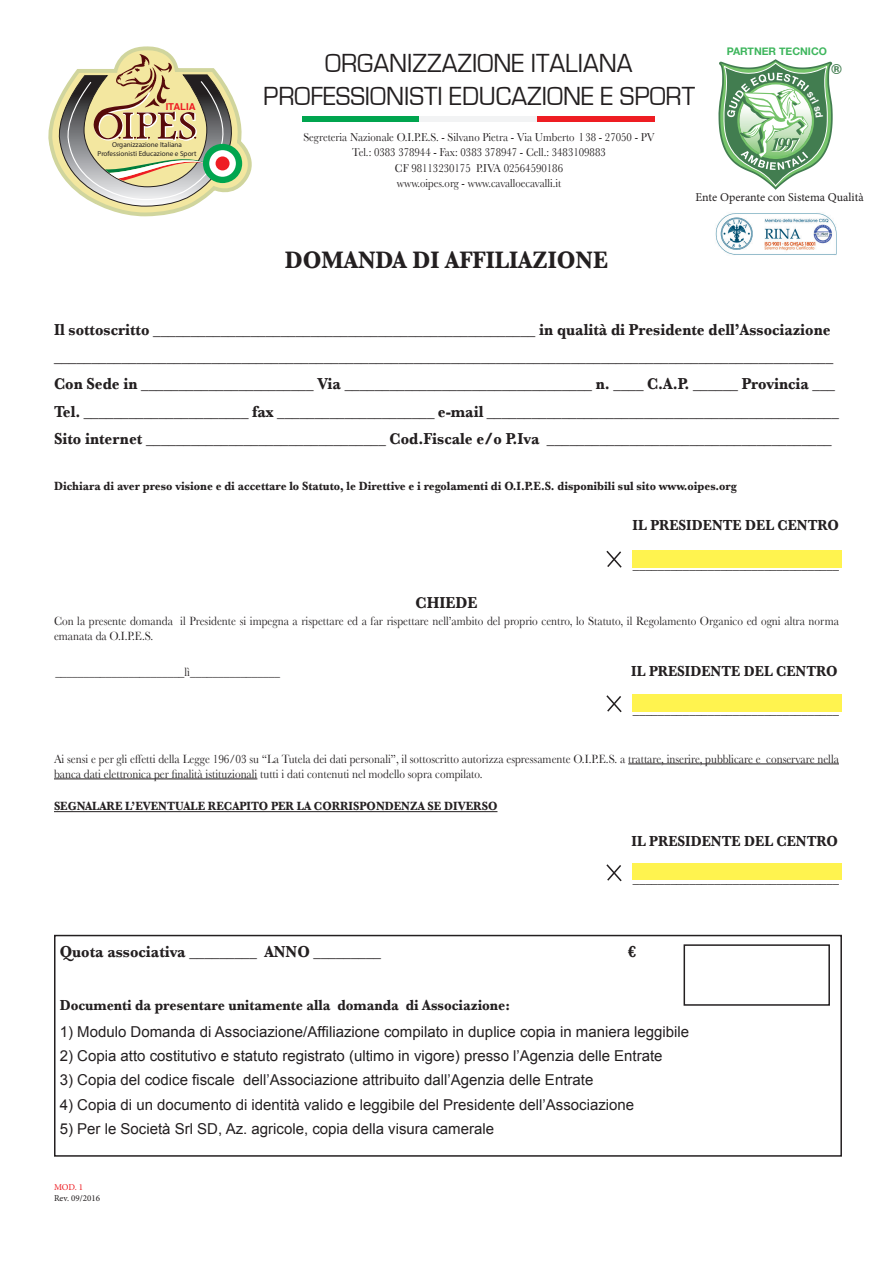
<style>
.page{position:relative;width:893px;height:1263px;background:#fff}
.page>*{position:absolute;margin:0;border:0;box-sizing:border-box;transform-origin:0 0}
.t1{font:27px/32.4px "Eurostile";color:#231f20;text-align:center;scale:.96 1}
.t2{font:700 24.9px "Baskerville";color:#231f20;scale:.9 1}
.t3{font:700 16.65px/27.3px "Baskerville";color:#231f20;scale:.9 1}
.t4{font:700 15.3px "Baskerville";color:#231f20;scale:.9 1}
.t5{font:15px "Arial";color:#231f20}
.t6{font:13.8px "Baskerville";color:#231f20;scale:.9 1}
.t7{font:700 13.8px "Helvetica";color:#427d50}
.t8{font:12.45px/15px "Baskerville";color:#231f20;scale:.9 1}
.t9{font:700 12.45px "Baskerville";color:#231f20;scale:.9 1}
.t10{font:12px/15.5px "Baskerville";color:#231f20;text-align:center;scale:.9 1}
.t11{font:12px "Minion Pro";color:#231f20}
.t12{font:700 10.5px "Helvetica Neue";color:#3eb65d}
.t13{font:700 9.6px "Helvetica";color:#ee1d23}
.t14{font:9px "Minion Pro";color:#231f20}
.t15{font:9px "Minion Pro";color:#ee1d23}
.t16{font:7.2px/8.7px "Myriad Pro";color:#231f20;text-align:center}
</style>
<div class="page">
<hr style="left:628px;top:764px;width:211px;height:1px;background:#231f20">
<hr style="left:54px;top:778px;width:203px;height:1px;background:#231f20">
<hr style="left:54px;top:811px;width:443px;height:1px;background:#231f20">
<svg style="left:606px;top:550px;width:16px;height:18px"></svg>
<svg style="left:606px;top:695px;width:16px;height:18px"></svg>
<svg style="left:606px;top:864px;width:16px;height:18px"></svg>
<div style="left:54px;top:935px;width:788px;height:222px;border:2px solid #231f20"></div>
<div style="left:302px;top:117px;width:118px;height:5px;background:#00a54f"></div>
<div style="left:420px;top:117px;width:117px;height:5px;background:#f2f3f4"></div>
<div style="left:537px;top:117px;width:118px;height:5px;background:#ee1d23"></div>
<div style="left:632px;top:695px;width:210px;height:17px;background:#fff34f"></div>
<div style="left:632px;top:551px;width:210px;height:17px;background:#fff34f"></div>
<div style="left:632px;top:864px;width:210px;height:16px;background:#fff34f"></div>
<div style="left:684px;top:944px;width:146px;height:62px;border:2px solid #231f20"></div>
<svg style="left:48px;top:46px;width:204px;height:171px"></svg>
<div style="left:203px;top:144px;width:39px;height:39px;background:#00a54f;border-radius:50%"></div>
<svg style="left:209px;top:150px;width:27px;height:27px"></svg>
<div style="left:216px;top:156px;width:14px;height:14px;background:#ee1d23;border-radius:50%"></div>
<img style="left:715px;top:213px;width:122px;height:42px">
<svg style="left:718px;top:59px;width:115px;height:131px"></svg>
<p class="t13" style="left:166px;top:99px;width:31px">ITALIA</p>
<p class="t16" style="left:98px;top:140px;width:100px">Organizzazione Italiana<br>Professionisti Educazione e Sport</p>
<h1 class="t1" style="left:263px;top:48px;width:451px">ORGANIZZAZIONE ITALIANA<br>PROFESSIONISTI EDUCAZIONE E SPORT</h1>
<p class="t10" style="left:303px;top:129px;width:392px">Segreteria Nazionale O.I.P.E.S. - Silvano Pietra - Via Umberto l 38 - 27050 - PV Tel.: 0383 378944 - Fax: 0383 378947 - Cell.: 3483109883<br>CF 98113230175 P.IVA 02564590186<br>www.oipes.org - www.cavalloecavalli.it</p>
<p class="t12" style="left:727px;top:44px;width:102px">PARTNER TECNICO</p>
<p class="t7" style="left:831px;top:58px;width:12px">®</p>
<h2 class="t2" style="left:285px;top:245px;width:361px">DOMANDA DI AFFILIAZIONE</h2>
<p class="t11" style="left:695px;top:189px;width:170px">Ente Operante con Sistema Qualità</p>
<p class="t3" style="left:54px;top:315px;width:874px">Il sottoscritto ___________________________________________________ in qualità di Presidente dell’Associazione ________________________________________________________________________________________________________ Con Sede in _______________________ Via _________________________________ n. ____ C.A.P. ______ Provincia ___ Tel. ______________________ fax _____________________ e-mail _______________________________________________ Sito internet ________________________________ Cod.Fiscale e/o P.Iva ______________________________________</p>
<p class="t9" style="left:54px;top:479px;width:760px">Dichiara di aver preso visione e di accettare lo Statuto, le Direttive e i regolamenti di O.I.P.E.S. disponibili sul sito www.oipes.org</p>
<p class="t4" style="left:633px;top:515px;width:231px">IL PRESIDENTE DEL CENTRO</p>
<p class="t6" style="left:633px;top:556px;width:230px">_________________________________</p>
<p class="t3" style="left:415px;top:589px;width:70px">CHIEDE</p>
<p class="t8" style="left:54px;top:613px;width:874px">Con la presente domanda il Presidente si impegna a rispettare ed a far rispettare nell’ambito del proprio centro, lo Statuto, il Regolamento Organico ed ogni altra norma emanata da O.I.P.E.S.</p>
<p class="t8" style="left:55px;top:664px;width:251px">_______________________lì________________</p>
<p class="t4" style="left:631px;top:662px;width:231px">IL PRESIDENTE DEL CENTRO</p>
<p class="t6" style="left:633px;top:701px;width:230px">_________________________________</p>
<p class="t8" style="left:54px;top:751px;width:874px">Ai sensi e per gli effetti della Legge 196/03 su “La Tutela dei dati personali”, il sottoscritto autorizza espressamente O.I.P.E.S. a trattare, inserire, pubblicare e conservare nella banca dati elettronica per finalità istituzionali tutti i dati contenuti nel modello sopra compilato.</p>
<p class="t9" style="left:54px;top:799px;width:494px">SEGNALARE L’EVENTUALE RECAPITO PER LA CORRISPONDENZA SE DIVERSO</p>
<p class="t4" style="left:632px;top:832px;width:231px">IL PRESIDENTE DEL CENTRO</p>
<p class="t6" style="left:633px;top:870px;width:230px">_________________________________</p>
<p class="t3" style="left:60px;top:937px;width:358px">Quota associativa _________ ANNO _________</p>
<p class="t3" style="left:628px;top:937px;width:10px">€</p>
<p class="t4" style="left:60px;top:996px;width:502px">Documenti da presentare unitamente alla domanda di Associazione:</p>
<p class="t5" style="left:60px;top:1021px;width:631px">1) Modulo Domanda di Associazione/Affiliazione compilato in duplice copia in maniera leggibile</p>
<p class="t5" style="left:60px;top:1046px;width:604px">2) Copia atto costitutivo e statuto registrato (ultimo in vigore) presso l’Agenzia delle Entrate</p>
<p class="t5" style="left:60px;top:1070px;width:535px">3) Copia del codice fiscale dell’Associazione attribuito dall’Agenzia delle Entrate</p>
<p class="t5" style="left:60px;top:1095px;width:576px">4) Copia di un documento di identità valido e leggibile del Presidente dell’Associazione</p>
<p class="t5" style="left:60px;top:1119px;width:436px">5) Per le Società Srl SD, Az. agricole, copia della visura camerale</p>
<p class="t15" style="left:54px;top:1181px;width:31px">MOD. 1</p>
<p class="t14" style="left:54px;top:1192px;width:48px">Rev. 09/2016</p>
</div>
